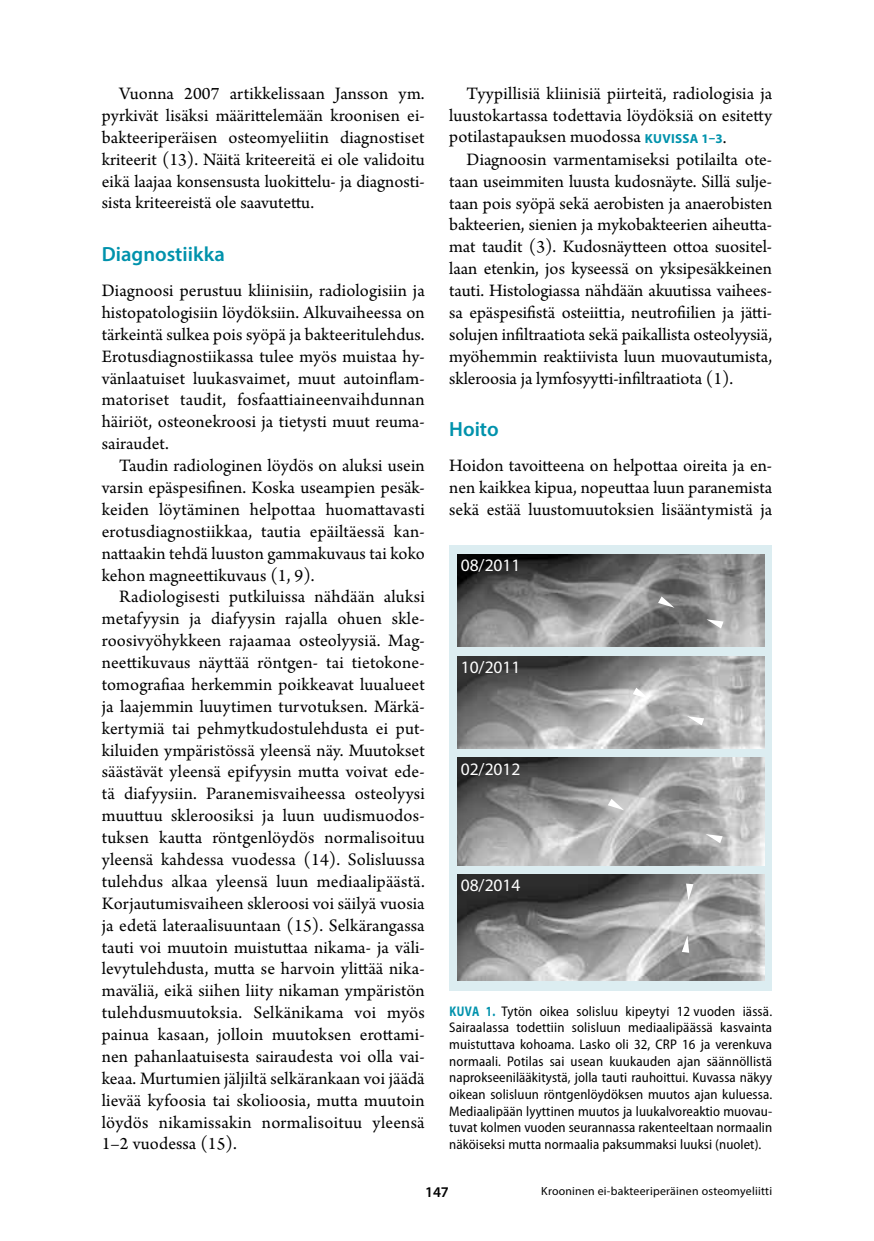
<style>
.page{position:relative;width:874px;height:1241px;background:#fff}
.page>*{position:absolute;margin:0;border:0;box-sizing:border-box;transform-origin:0 0}
.t1{font:600 20.65px "Myriad Pro";color:#0092ac}
.t2{font:18.38px/21.9px "Arno Pro";color:#000;text-align:justify}
.t3{font:17.5px "Myriad Pro";color:#fff}
.t4{font:600 14.88px "Myriad Pro";color:#000}
.t5{font:semi-condensed 14px/16.6px "Myriad Pro";letter-spacing:.005em;color:#000;text-align:justify}
.t6{font:11.9px "Myriad Pro";letter-spacing:.02em;color:#000}
.s1{font-family:"Myriad Pro";font-weight:700;font-size:13.12px;color:#0092ac}
.s2{font-weight:700;font-stretch:normal;color:#0092ac}
</style>
<div class="page">
<div style="left:449px;top:545px;width:322px;height:445px;background:#dcedf1"></div>
<img style="left:457px;top:554px;width:306px;height:92px">
<img style="left:457px;top:656px;width:306px;height:92px">
<img style="left:457px;top:757px;width:306px;height:108px">
<img style="left:457px;top:874px;width:306px;height:105px">
<svg style="left:706px;top:619px;width:17px;height:9px"></svg>
<svg style="left:686px;top:716px;width:17px;height:9px"></svg>
<svg style="left:705px;top:833px;width:17px;height:10px"></svg>
<svg style="left:607px;top:798px;width:17px;height:12px"></svg>
<svg style="left:685px;top:883px;width:8px;height:17px"></svg>
<svg style="left:681px;top:935px;width:7px;height:17px"></svg>
<svg style="left:657px;top:596px;width:17px;height:11px"></svg>
<svg style="left:632px;top:687px;width:17px;height:12px"></svg>
<p class="t2" style="left:102px;top:84px;width:324px;text-indent:17px">Vuonna 2007 artikkelissaan Jansson ym. pyrkivät lisäksi määrittelemään kroonisen ei&shy;bakteeriperäisen osteomyeliitin diagnostiset kriteerit (13). Näitä kriteereitä ei ole validoitu eikä laajaa konsensusta luokittelu- ja diagnosti&shy;sista kriteereistä ole saavutettu.</p>
<p class="t1" style="left:102px;top:241px;width:125px">Diagnostiikka</p>
<p class="t2" style="left:102px;top:280px;width:324px">Diagnoosi perustuu kliinisiin, radiologisiin ja histopatologisiin löydöksiin. Alkuvaiheessa on tärkeintä sulkea pois syöpä ja bakteeritulehdus.<br>Erotusdiagnostiikassa tulee myös muistaa hy&shy;vänlaatuiset luukasvaimet, muut autoinflam&shy;matoriset taudit, fosfaattiaineenvaihdunnan häiriöt, osteonekroosi ja tietysti muut reuma&shy;sairaudet.</p>
<p class="t2" style="left:102px;top:455px;width:324px;text-indent:17px">Taudin radiologinen löydös on aluksi usein varsin epäspesifinen. Koska useampien pesäk&shy;keiden löytäminen helpottaa huomattavasti erotusdiagnostiikkaa, tautia epäiltäessä kan&shy;nattaakin tehdä luuston gammakuvaus tai koko kehon magneettikuvaus (1, 9).</p>
<p class="t2" style="left:102px;top:587px;width:324px;text-indent:17px">Radiologisesti putkiluissa nähdään aluksi metafyysin ja diafyysin rajalla ohuen skle&shy;roosivyöhykkeen rajaamaa osteolyysiä. Mag&shy;neettikuvaus näyttää röntgen- tai tietokone&shy;tomografiaa herkemmin poikkeavat luualueet ja laajemmin luuytimen turvotuksen. Märkä&shy;kertymiä tai pehmytkudostulehdusta ei put&shy;kiluiden ympäristössä yleensä näy. Muutokset säästävät yleensä epifyysin mutta voivat ede&shy;tä diafyysiin. Paranemisvaiheessa osteolyysi muuttuu skleroosiksi ja luun uudismuodos&shy;tuksen kautta röntgenlöydös normalisoituu yleensä kahdessa vuodessa (14). Solisluussa tulehdus alkaa yleensä luun mediaalipäästä.<br>Korjautumisvaiheen skleroosi voi säilyä vuosia ja edetä lateraalisuuntaan (15). Selkärangassa tauti voi muutoin muistuttaa nikama- ja väli&shy;levytulehdusta, mutta se harvoin ylittää nika&shy;maväliä, eikä siihen liity nikaman ympäristön tulehdusmuutoksia. Selkänikama voi myös painua kasaan, jolloin muutoksen erottami&shy;nen pahanlaatuisesta sairaudesta voi olla vai&shy;keaa. Murtumien jäljiltä selkärankaan voi jäädä lievää kyfoosia tai skolioosia, mutta muutoin löydös nikamissakin normalisoituu yleensä 1–2 vuodessa (15).</p>
<p class="t2" style="left:449px;top:83px;width:324px;text-indent:17px">Tyypillisiä kliinisiä piirteitä, radiologisia ja luustokartassa todettavia löydöksiä on esitetty potilastapauksen muodossa <span class="s1">KUVISSA 1–3</span>.</p>
<p class="t2" style="left:449px;top:149px;width:324px;text-indent:17px">Diagnoosin varmentamiseksi potilailta ote&shy;taan useimmiten luusta kudosnäyte. Sillä sulje&shy;taan pois syöpä sekä aerobisten ja anaerobisten bakteerien, sienien ja mykobakteerien aiheutta&shy;mat taudit (3). Kudosnäytteen ottoa suositel&shy;laan etenkin, jos kyseessä on yksipesäkkeinen tauti. Histologiassa nähdään akuutissa vaihees&shy;sa epäspesifistä osteiittia, neutrofiilien ja jätti&shy;solujen infiltraatiota sekä paikallista osteolyysiä, myöhemmin reaktiivista luun muovautumista, skleroosia ja lymfosyytti-infiltraatiota (1).</p>
<p class="t1" style="left:449px;top:416px;width:51px">Hoito</p>
<p class="t2" style="left:449px;top:455px;width:324px">Hoidon tavoitteena on helpottaa oireita ja en&shy;nen kaikkea kipua, nopeuttaa luun paranemista sekä estää luustomuutoksien lisääntymistä ja</p>
<p class="t3" style="left:460px;top:554px;width:61px">08/2011</p>
<p class="t3" style="left:460px;top:656px;width:61px">10/2011</p>
<p class="t3" style="left:460px;top:758px;width:61px">02/2012</p>
<p class="t3" style="left:460px;top:874px;width:61px">08/2014</p>
<p class="t5" style="left:449px;top:1002px;width:324px"><span class="s2">KUVA 1.</span> Tytön oikea solisluu kipeytyi 12 vuoden iässä.<br>Sairaalassa todettiin solisluun mediaalipäässä kasvainta muistuttava kohoama. Lasko oli 32, CRP 16 ja verenkuva normaali. Potilas sai usean kuukauden ajan säännöllistä naprokseenilääkitystä, jolla tauti rauhoittui. Kuvassa näkyy oikean solisluun röntgenlöydöksen muutos ajan kuluessa.<br>Mediaalipään lyyttinen muutos ja luukalvoreaktio muovau&shy;tuvat kolmen vuoden seurannassa rakenteeltaan normaalin näköiseksi mutta normaalia paksummaksi luuksi (nuolet).</p>
<p class="t4" style="left:425px;top:1182px;width:25px">147</p>
<p class="t6" style="left:541px;top:1183px;width:232px">Krooninen ei-bakteeriperäinen osteomyeliitti</p>
</div>
